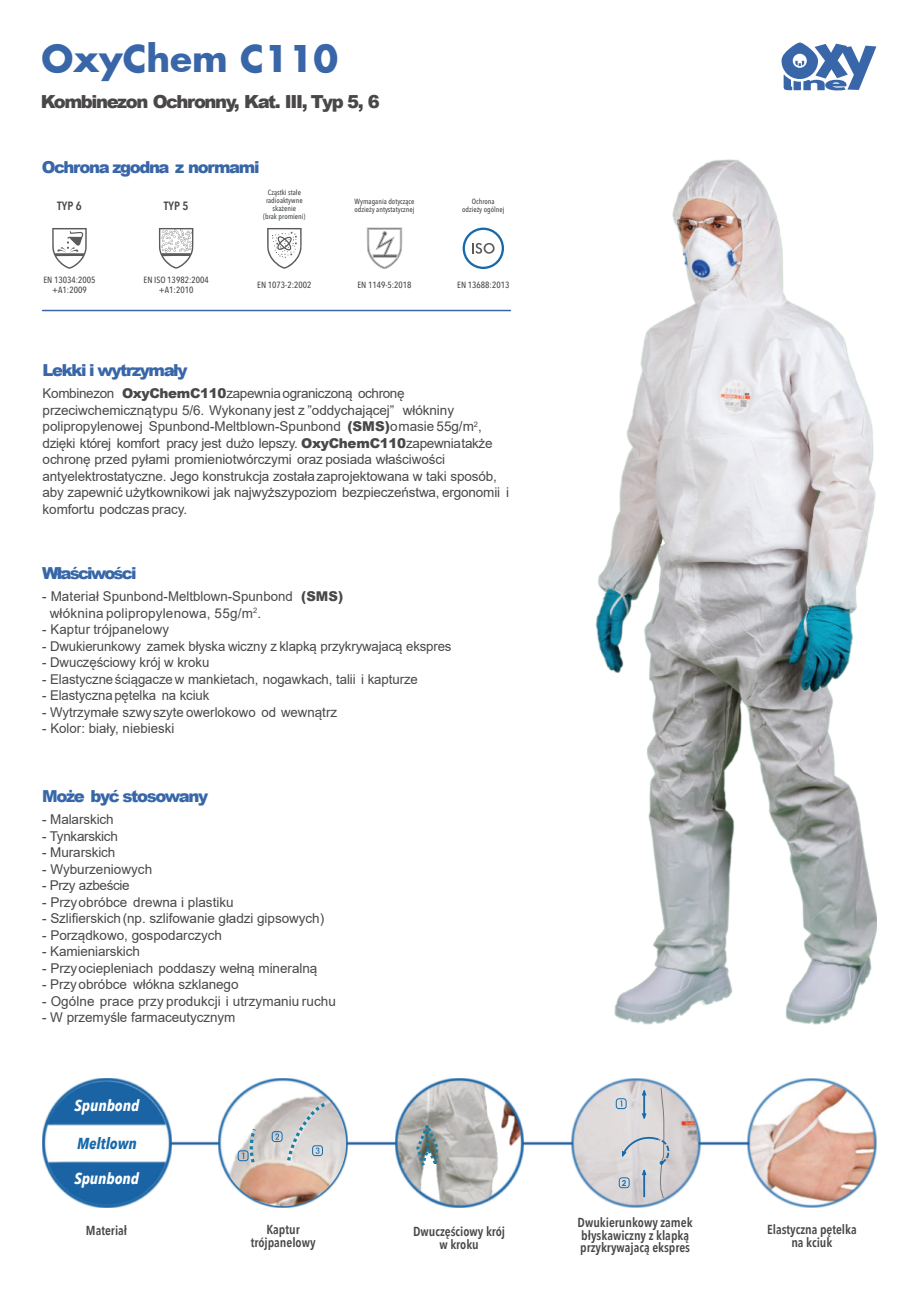
<style>
.page{position:relative;width:919px;height:1298px;background:#fff}
.page>*{position:absolute;margin:0;border:0;box-sizing:border-box;transform-origin:0 0}
.t1{font:700 36px "Futura";color:#3866a8}
.t2{font:900 18px "Arial";letter-spacing:-.08em;color:#4a4748}
.t3{font:900 16.5px "Arial";letter-spacing:-.085em;color:#3866a8}
.t4{font:900 16.5px "Arial";letter-spacing:-.095em;color:#3767a9}
.t5{font:italic 700 15.9px "Avenir Next Condensed";color:#fff}
.t6{font:italic 700 15.9px "Avenir Next Condensed";color:#1b6aa9}
.t7{font:13.5px/16.5px "Arial";letter-spacing:-.005em;color:#484849}
.t8{font:13.5px "Arial";letter-spacing:-.025em;color:#484849}
.t9{font:600 13.05px/12.5px "Avenir Next Condensed";color:#484849}
.t10{font:600 13.05px/13px "Avenir Next Condensed";color:#4a4748;text-align:center}
.t11{font:600 12px "Avenir Next Condensed";color:#454748}
.t12{font:500 9px/9.8px "Avenir Next Condensed";color:#454748;text-align:center}
.t13{font:700 8.1px "Century Gothic";color:#1c6bab}
.t14{font:500 7.5px/8.1px "Avenir Next Condensed";color:#454748;text-align:center}
.s1{font-weight:900}
</style>
<div class="page">
<img style="left:171px;top:1141px;width:576px;height:4px">
<img style="left:219px;top:1079px;width:128px;height:128px">
<img style="left:228px;top:1095px;width:118px;height:111px">
<img style="left:395px;top:1079px;width:129px;height:128px">
<img style="left:396px;top:1080px;width:125px;height:126px;border-radius:50%">
<svg style="left:415px;top:1118px;width:25px;height:56px"></svg>
<svg style="left:285px;top:1099px;width:46px;height:65px;background:#cccccd"></svg>
<div style="left:312px;top:1145px;width:11px;height:10px;border:1px solid #166aab;border-radius:3px"></div>
<svg style="left:275px;top:1133px;width:4px;height:6px"></svg>
<div style="left:272px;top:1131px;width:10px;height:10px;border:1px solid #166aab;border-radius:3px"></div>
<img style="left:571px;top:1079px;width:129px;height:128px">
<svg style="left:620px;top:1086px;width:51px;height:112px;background:#cecfd3"></svg>
<div style="left:616px;top:1098px;width:10px;height:11px;border:1px solid #166aab;border-radius:3px"></div>
<div style="left:619px;top:1177px;width:10px;height:11px;border:1px solid #166aab;border-radius:3px"></div>
<img style="left:43px;top:1079px;width:128px;height:128px">
<img style="left:47px;top:1080px;width:120px;height:45px">
<img style="left:47px;top:1161px;width:120px;height:45px">
<svg style="left:251px;top:1125px;width:7px;height:41px"></svg>
<svg style="left:242px;top:1152px;width:2px;height:6px"></svg>
<div style="left:238px;top:1150px;width:10px;height:11px;border:1px solid #166aab;border-radius:3px"></div>
<img style="left:747px;top:1079px;width:129px;height:128px">
<svg style="left:781px;top:43px;width:95px;height:47px"></svg>
<img style="left:595px;top:159px;width:281px;height:865px">
<hr style="left:43px;top:310px;width:467px;height:1px;background:#3866a8">
<svg style="left:267px;top:228px;width:35px;height:41px"></svg>
<svg style="left:52px;top:228px;width:35px;height:41px"></svg>
<svg style="left:159px;top:228px;width:34px;height:41px"></svg>
<svg style="left:367px;top:228px;width:35px;height:41px"></svg>
<svg style="left:472px;top:243px;width:22px;height:11px"></svg>
<div style="left:462px;top:228px;width:42px;height:41px;border:2px solid #166aab;border-radius:50%"></div>
<h1 class="t1" style="left:42px;top:42px;width:298px">OxyChem C110</h1>
<h2 class="t2" style="left:41px;top:95px;width:341px">Kombinezon Ochronny, Kat. III, Typ 5, 6</h2>
<p class="t3" style="left:42px;top:161px;width:219px">Ochrona zgodna z normami</p>
<p class="t11" style="left:57px;top:198px;width:26px">TYP 6</p>
<p class="t11" style="left:164px;top:198px;width:26px">TYP 5</p>
<p class="t14" style="left:263px;top:189px;width:44px">Cząstki stałe radioaktywne skażenie<br>(brak promieni)</p>
<p class="t14" style="left:354px;top:198px;width:61px;text-align:left">Wymagania dotyczące odzieży antystatycznej</p>
<p class="t14" style="left:462px;top:198px;width:44px">Ochrona odzieży ogólnej</p>
<p class="t12" style="left:43px;top:275px;width:54px">EN 13034:2005 +A1:2009</p>
<p class="t12" style="left:143px;top:275px;width:67px">EN ISO 13982:2004 +A1:2010</p>
<p class="t12" style="left:257px;top:280px;width:56px">EN 1073-2:2002</p>
<p class="t12" style="left:357px;top:280px;width:56px">EN 1149-5:2018</p>
<p class="t12" style="left:457px;top:280px;width:54px">EN 13688:2013</p>
<p class="t3" style="left:43px;top:364px;width:146px">Lekki i wytrzymały</p>
<p class="t7" style="left:43px;top:386px;width:468px">Kombinezon <span class="s1">OxyChemC110</span>zapewniaograniczoną ochronę przeciwchemicznątypu 5/6. Wykonany jest z ”oddychającej” włókniny polipropylenowej Spunbond-Meltblown-Spunbond <span class="s1">(SMS)</span>omasie 55g/m<sup>2</sup>, dzięki której komfort pracy jest dużo lepszy. <span class="s1">OxyChemC110</span>zapewniatakże ochronę przed pyłami promieniotwórczymi oraz posiada właściwości antyelektrostatyczne. Jego konstrukcja zostałazaprojektowana w taki sposób, aby zapewnić użytkownikowi jak najwyższypoziom bezpieczeństwa, ergonomii i komfortu podczas pracy.</p>
<p class="t4" style="left:42px;top:567px;width:96px">Właściwości</p>
<p class="t7" style="left:50px;top:589px;width:295px;text-indent:-8px">- Materiał Spunbond-Meltblown-Spunbond <span class="s1">(SMS) </span>włóknina polipropylenowa, 55g/m<sup>2</sup>.</p>
<p class="t7" style="left:42px;top:622px;width:128px">- Kaptur trójpanelowy</p>
<p class="t7" style="left:42px;top:639px;width:411px">- Dwukierunkowy zamek błyska wiczny z klapką przykrywajacą ekspres</p>
<p class="t7" style="left:42px;top:655px;width:169px">- Dwuczęściowy krój w kroku</p>
<p class="t7" style="left:42px;top:672px;width:377px">- Elastyczneściągacze w mankietach, nogawkach, talii i kapturze</p>
<p class="t7" style="left:42px;top:688px;width:169px">- Elastycznapętelka na kciuk</p>
<p class="t7" style="left:42px;top:705px;width:297px">- Wytrzymałe szwyszyte owerlokowo od wewnątrz</p>
<p class="t7" style="left:42px;top:721px;width:134px">- Kolor: biały, niebieski</p>
<p class="t4" style="left:42px;top:790px;width:168px">Może być stosowany</p>
<p class="t7" style="left:42px;top:812px;width:73px">- Malarskich</p>
<p class="t8" style="left:42px;top:831px;width:77px">- Tynkarskich</p>
<p class="t7" style="left:42px;top:845px;width:75px">- Murarskich</p>
<p class="t7" style="left:42px;top:862px;width:112px">- Wyburzeniowych</p>
<p class="t8" style="left:42px;top:880px;width:89px">- Przy azbeście</p>
<p class="t7" style="left:42px;top:895px;width:193px">- Przyobróbce drewna i plastiku</p>
<p class="t7" style="left:42px;top:911px;width:283px">- Szlifierskich(np. szlifowanie gładzi gipsowych)</p>
<p class="t7" style="left:42px;top:928px;width:181px">- Porządkowo, gospodarczych</p>
<p class="t7" style="left:42px;top:944px;width:99px">- Kamieniarskich</p>
<p class="t7" style="left:42px;top:961px;width:277px">- Przyociepleniach poddaszy wełną mineralną</p>
<p class="t7" style="left:42px;top:977px;width:198px">- Przyobróbce włókna szklanego</p>
<p class="t7" style="left:42px;top:994px;width:295px">- Ogólne prace przy produkcji i utrzymaniu ruchu</p>
<p class="t7" style="left:42px;top:1010px;width:195px">- W przemyśle farmaceutycznym</p>
<p class="t5" style="left:74px;top:1094px;width:66px">Spunbond</p>
<p class="t6" style="left:77px;top:1133px;width:61px">Meltlown</p>
<p class="t5" style="left:74px;top:1168px;width:66px">Spunbond</p>
<p class="t13" style="left:622px;top:1179px;width:6px">2</p>
<p class="t10" style="left:86px;top:1224px;width:43px">Materiał</p>
<p class="t10" style="left:413px;top:1224px;width:94px">Dwuczęściowy krój w kroku</p>
<p class="t9" style="left:577px;top:1216px;width:117px">Dwukierunkowy zamek błyskawiczny z klapką przykrywajacą ekspres</p>
<p class="t9" style="left:767px;top:1224px;width:91px;text-align:center">Elastyczna pętelka na kciuk</p>
<p class="t10" style="left:251px;top:1223px;width:66px">Kaptur trójpanelowy</p>
</div>
